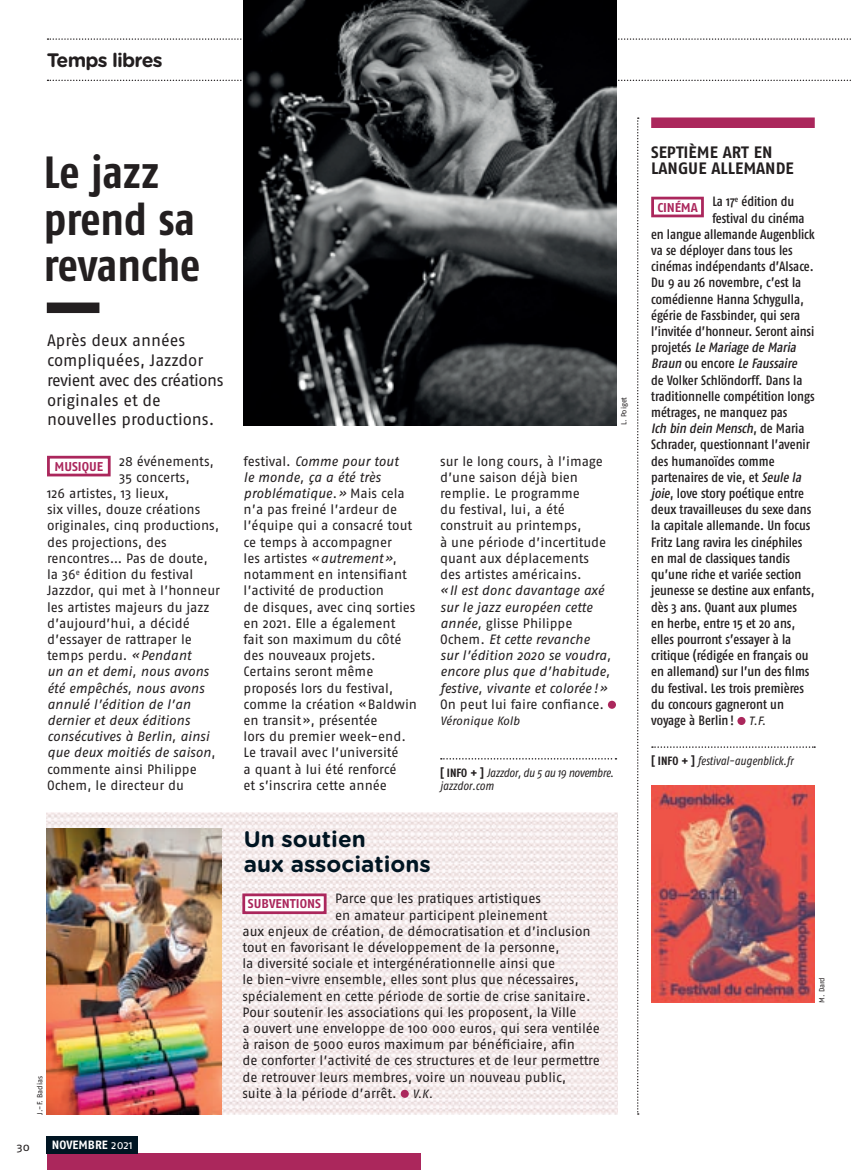
<style>
.page{position:relative;width:851px;height:1170px;background:#fff}
.page>*{position:absolute;margin:0;border:0;box-sizing:border-box;transform-origin:0 0}
.t1{font:700 45px/46.5px "Fago Co";letter-spacing:-.005em;color:#231f20}
.t2{font:700 22.5px/25.5px "Gotham Rounded";color:#001522}
.t3{font:700 19.5px "Gotham Rounded";letter-spacing:-.04em;color:#231f20}
.t4{font:16.5px/19.8px "Fago No";letter-spacing:-.005em;color:#231f20}
.t5{font:700 16.5px/16.2px "Fago No";color:#231f20}
.t6{font:13.5px/16.2px "Fago No";color:#231f20}
.t7{font:500 13.5px "Fago Co";color:#231f20}
.t8{font:italic 13.5px/16.2px "Fago No";color:#231f20}
.t9{font:italic 500 13.5px "Fago Co";color:#231f20}
.t10{font:italic 12px/13.5px "Fago Co";letter-spacing:-.02em;color:#231f20}
.t11{font:italic 12px "Fago Co";color:#231f20}
.t12{font:italic 12px "Fago No";color:#231f20}
.t13{font:700 12px "Fago No";color:#fff}
.t14{font:11.1px "Fago Ex";color:#231f20}
.t15{font:7.5px "Fago No";letter-spacing:-.005em;color:#231f20}
.s1{font-style:italic}
.s2{font-style:normal}
.s3{font-weight:400}
.s4{font-weight:700;font-style:normal}
.s5{font-style:italic;font-size:12px}
.s6{font-family:"Fago No";font-weight:400;font-style:italic;font-size:12px}
</style>
<div class="page">
<svg style="left:47px;top:80px;width:804px;height:1px"></svg>
<svg style="left:47px;top:38px;width:804px;height:2px"></svg>
<img style="left:244px;top:0;width:372px;height:425px">
<div style="left:651px;top:117px;width:163px;height:11px;background:#ab275c"></div>
<div style="left:651px;top:197px;width:52px;height:20px;border:3px solid #ab275c"></div>
<div style="left:737px;top:717px;width:8px;height:8px;background:#ab275c;border-radius:50%"></div>
<svg style="left:637px;top:117px;width:1px;height:997px"></svg>
<img style="left:47px;top:812px;width:570px;height:302px">
<div style="left:244px;top:894px;width:81px;height:18px;background:#fff"></div>
<div style="left:242px;top:893px;width:84px;height:21px;border:3px solid #ab275c"></div>
<svg style="left:400px;top:1089px;width:9px;height:8px"></svg>
<img style="left:47px;top:828px;width:174px;height:286px">
<img style="left:651px;top:785px;width:163px;height:217px">
<div style="left:47px;top:456px;width:64px;height:20px;border:3px solid #ab275c"></div>
<svg style="left:607px;top:700px;width:9px;height:8px"></svg>
<div style="left:47px;top:302px;width:52px;height:11px;background:#231f20"></div>
<div style="left:47px;top:1153px;width:373px;height:16px;background:#ab275c"></div>
<div style="left:47px;top:1135px;width:91px;height:18px;background:#001522"></div>
<svg style="left:441px;top:758px;width:175px;height:1px"></svg>
<svg style="left:651px;top:746px;width:164px;height:1px"></svg>
<h3 class="t3" style="left:47px;top:46px;width:117px">Temps libres</h3>
<h1 class="t1" style="left:44px;top:149px;width:158px">Le jazz prend sa revanche</h1>
<p class="t4" style="left:47px;top:330px;width:178px">Après deux années compliquées, Jazzdor revient avec des créations originales et de nouvelles productions.</p>
<p class="t6" style="left:54px;top:452px;width:161px"><sub>MUSIQUE</sub> 28 événements,</p>
<p class="t6" style="left:119px;top:469px;width:72px">35 concerts,</p>
<p class="t6" style="left:47px;top:485px;width:123px">126 artistes, 13 lieux,</p>
<p class="t6" style="left:47px;top:501px;width:155px">six villes, douze créations</p>
<p class="t6" style="left:47px;top:517px;width:174px">originales, cinq productions,</p>
<p class="t6" style="left:47px;top:533px;width:121px">des projections, des</p>
<p class="t6" style="left:47px;top:550px;width:162px">rencontres… Pas de doute,</p>
<p class="t6" style="left:47px;top:566px;width:148px">la 36<sup>e</sup> édition du festival</p>
<p class="t6" style="left:47px;top:582px;width:174px">Jazzdor, qui met à l’honneur</p>
<p class="t6" style="left:47px;top:598px;width:164px">les artistes majeurs du jazz</p>
<p class="t6" style="left:47px;top:614px;width:144px">d’aujourd’hui, a décidé</p>
<p class="t6" style="left:47px;top:631px;width:146px">d’essayer de rattraper le</p>
<p class="t6" style="left:47px;top:647px;width:146px">temps perdu. <span class="s1">«Pendant</span></p>
<p class="t8" style="left:47px;top:663px;width:163px">un an et demi, nous avons</p>
<p class="t8" style="left:47px;top:679px;width:159px">été empêchés, nous avons</p>
<p class="t8" style="left:47px;top:695px;width:145px">annulé l’édition de l’an</p>
<p class="t8" style="left:47px;top:712px;width:144px">dernier et deux éditions</p>
<p class="t8" style="left:47px;top:728px;width:164px">consécutives à Berlin, ainsi</p>
<p class="t8" style="left:47px;top:744px;width:170px">que deux moitiés de saison<span class="s2">,</span></p>
<p class="t6" style="left:47px;top:760px;width:151px">commente ainsi Philippe</p>
<p class="t6" style="left:47px;top:776px;width:138px">Ochem, le directeur du</p>
<p class="t15" style="left:36px;top:1114px;width:40px;rotate:-90deg">J.-F. Badias</p>
<p class="t14" style="left:17px;top:1140px;width:14px">30</p>
<p class="t13" style="left:52px;top:1137px;width:82px">NOVEMBRE <span class="s3">2021</span></p>
<p class="t15" style="left:619px;top:425px;width:30px;rotate:-90deg">L. Poiget</p>
<p class="t6" style="left:243px;top:452px;width:175px">festival. <span class="s1">Comme pour tout<br>le monde, ça a été très problématique.»</span> Mais cela n’a pas freiné l’ardeur de l’équipe qui a consacré tout ce temps à accompagner<br>les artistes <span class="s1">«autrement»</span>, notamment en intensifiant l’activité de production<br>de disques, avec cinq sorties en 2021. Elle a également fait son maximum du côté des nouveaux projets.<br>Certains seront même proposés lors du festival, comme la création «Baldwin en transit», présentée<br>lors du premier week-end.<br>Le travail avec l’université<br>a quant à lui été renforcé<br>et s’inscrira cette année</p>
<p class="t6" style="left:440px;top:452px;width:168px">sur le long cours, à l’image d’une saison déjà bien remplie. Le programme<br>du festival, lui, a été construit au printemps,<br>à une période d’incertitude quant aux déplacements des artistes américains.</p>
<p class="t8" style="left:440px;top:582px;width:172px">«Il est donc davantage axé sur le jazz européen cette année, <span class="s2">glisse Philippe<br>Ochem.</span> Et cette revanche sur l’édition 2020 se voudra, encore plus que d’habitude, festive, vivante et colorée !»</p>
<p class="t6" style="left:440px;top:695px;width:165px">On peut lui faire confiance.</p>
<p class="t12" style="left:440px;top:714px;width:81px">Véronique Kolb</p>
<p class="t10" style="left:440px;top:765px;width:175px"><span class="s4">[ INFO + ]</span> Jazzdor, du 5 au 19 novembre. jazzdor.com</p>
<h2 class="t2" style="left:244px;top:825px;width:188px">Un soutien<br>aux associations</h2>
<p class="t6" style="left:248px;top:890px;width:294px"><sub>SUBVENTIONS</sub> Parce que les pratiques artistiques</p>
<p class="t6" style="left:335px;top:906px;width:214px">en amateur participent pleinement</p>
<p class="t6" style="left:242px;top:922px;width:350px">aux enjeux de création, de démocratisation et d’inclusion</p>
<p class="t6" style="left:242px;top:938px;width:318px">tout en favorisant le développement de la personne,</p>
<p class="t6" style="left:242px;top:955px;width:314px">la diversité sociale et intergénérationnelle ainsi que</p>
<p class="t6" style="left:242px;top:971px;width:338px">le bien-vivre ensemble, elles sont plus que nécessaires,</p>
<p class="t6" style="left:242px;top:987px;width:349px">spécialement en cette période de sortie de crise sanitaire.</p>
<p class="t6" style="left:242px;top:1003px;width:336px">Pour soutenir les associations qui les proposent, la Ville</p>
<p class="t6" style="left:242px;top:1019px;width:359px">a ouvert une enveloppe de 100 000 euros, qui sera ventilée</p>
<p class="t6" style="left:242px;top:1036px;width:334px">à raison de 5000 euros maximum par bénéficiaire, afin</p>
<p class="t6" style="left:242px;top:1052px;width:359px">de conforter l’activité de ces structures et de leur permettre</p>
<p class="t6" style="left:242px;top:1068px;width:325px">de retrouver leurs membres, voire un nouveau public,</p>
<p class="t6" style="left:242px;top:1084px;width:192px">suite à la période d’arrêt. <span class="s5">V.K.</span></p>
<p class="t5" style="left:651px;top:143px;width:144px">SEPTIÈME ART EN<br>LANGUE ALLEMANDE</p>
<p class="t7" style="left:657px;top:194px;width:139px"><sub>CINÉMA</sub> La 17<sup>e</sup> édition du</p>
<p class="t7" style="left:712px;top:210px;width:94px">festival du cinéma</p>
<p class="t7" style="left:651px;top:226px;width:165px">en langue allemande Augenblick</p>
<p class="t7" style="left:651px;top:242px;width:143px">va se déployer dans tous les</p>
<p class="t7" style="left:651px;top:258px;width:164px">cinémas indépendants d’Alsace.</p>
<p class="t7" style="left:651px;top:275px;width:152px">Du 9 au 26 novembre, c’est la</p>
<p class="t7" style="left:651px;top:291px;width:154px">comédienne Hanna Schygulla,</p>
<p class="t7" style="left:651px;top:307px;width:151px">égérie de Fassbinder, qui sera</p>
<p class="t7" style="left:651px;top:323px;width:165px">l’invitée d’honneur. Seront ainsi</p>
<p class="t9" style="left:651px;top:339px;width:149px"><span class="s2">p r oj e t é s</span> Le Mariage de Maria</p>
<p class="t9" style="left:651px;top:356px;width:150px">Braun <span class="s2">o u e n co re</span> Le Faussaire</p>
<p class="t7" style="left:651px;top:372px;width:153px">de Volker Schlöndorff. Dans la</p>
<p class="t7" style="left:651px;top:388px;width:165px">traditionnelle compétition longs</p>
<p class="t7" style="left:651px;top:404px;width:138px">métrages, ne manquez pas</p>
<p class="t9" style="left:651px;top:420px;width:155px">Ich bin dein Mensch<span class="s2">, d e M a r i a</span></p>
<p class="t7" style="left:651px;top:437px;width:160px">Schrader, questionnant l’avenir</p>
<p class="t7" style="left:651px;top:453px;width:125px">des humanoïdes comme</p>
<p class="t7" style="left:651px;top:469px;width:154px">partenaires de vie, et <span class="s1">Seule la</span></p>
<p class="t7" style="left:651px;top:485px;width:154px"><span class="s1">joie</span>, love story poétique entre</p>
<p class="t7" style="left:651px;top:501px;width:162px">deux travailleuses du sexe dans</p>
<p class="t7" style="left:651px;top:518px;width:161px">la capitale allemande. Un focus</p>
<p class="t7" style="left:651px;top:534px;width:153px">Fritz Lang ravira les cinéphiles</p>
<p class="t7" style="left:651px;top:550px;width:140px">en mal de classiques tandis</p>
<p class="t7" style="left:651px;top:566px;width:152px">qu’une riche et variée section</p>
<p class="t7" style="left:651px;top:582px;width:165px">jeunesse se destine aux enfants,</p>
<p class="t7" style="left:651px;top:599px;width:147px">dès 3 ans. Quant aux plumes</p>
<p class="t7" style="left:651px;top:615px;width:145px">en herbe, entre 15 et 20 ans,</p>
<p class="t7" style="left:651px;top:631px;width:141px">elles pourront s’essayer à la</p>
<p class="t7" style="left:651px;top:647px;width:159px">critique (rédigée en français ou</p>
<p class="t7" style="left:651px;top:663px;width:160px">en allemand) sur l’un des films</p>
<p class="t7" style="left:651px;top:680px;width:154px">du festival. Les trois premières</p>
<p class="t7" style="left:651px;top:696px;width:134px">du concours gagneront un</p>
<p class="t7" style="left:651px;top:712px;width:116px">voyage à Berlin! <span class="s6">T.F.</span></p>
<p class="t11" style="left:651px;top:753px;width:144px"><span class="s4">[ INFO + ]</span> festival-augenblick.fr</p>
<p class="t15" style="left:817px;top:1002px;width:27px;rotate:-90deg">M. Dard</p>
</div>
